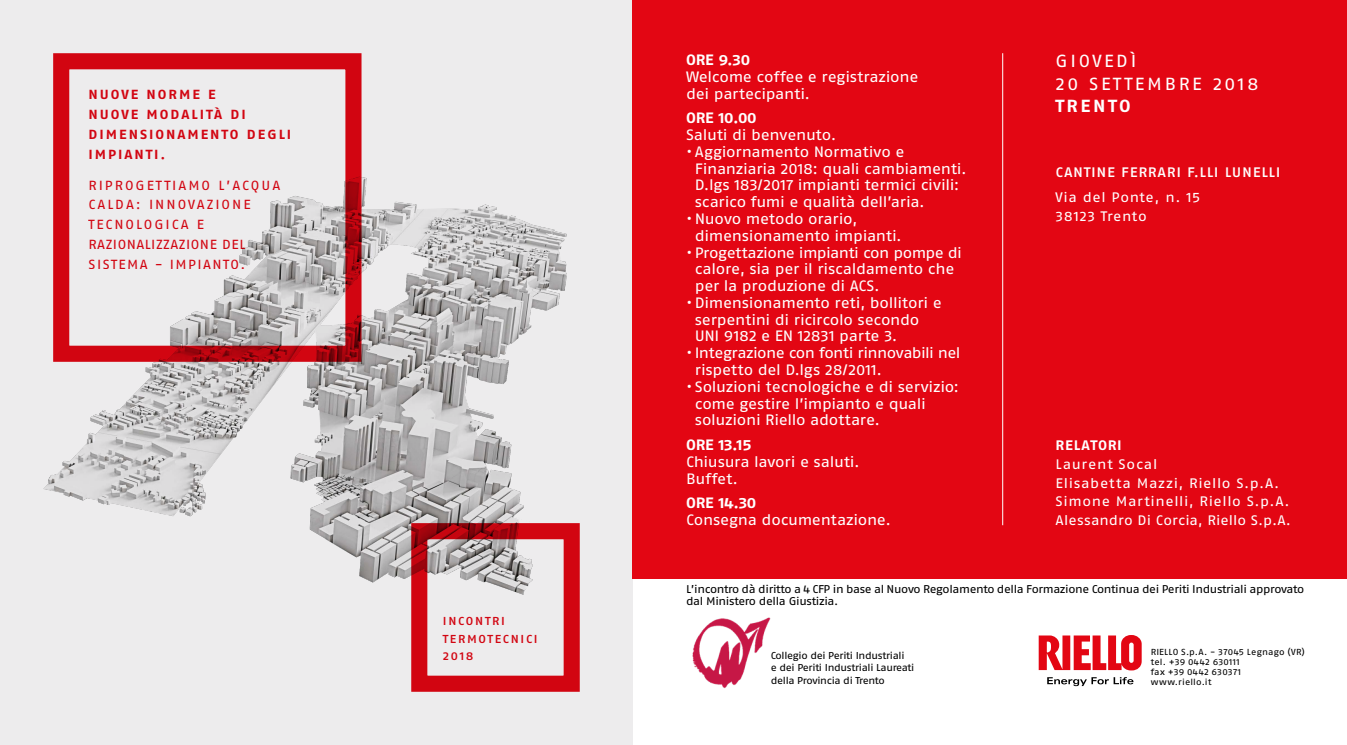
<style>
.page{position:relative;width:1347px;height:745px;background:#fff}
.page>*{position:absolute;margin:0;border:0;box-sizing:border-box;transform-origin:0 0}
.t1{font:17.5px/22.5px "Fago Ex Regular Lf";letter-spacing:.15em;color:#fff}
.t2{font:17.5px "Fago Ex Bold Lf";letter-spacing:.15em;color:#fff}
.t3{font:15px/16.8px "Fago Ex Regular Lf";letter-spacing:-.02em;color:#fff}
.t4{font:15px "Fago Ex Bold Lf";letter-spacing:-.015em;color:#fff}
.t5{font:13.75px/18.8px "Fago Ex Regular Lf";letter-spacing:.04em;color:#fff}
.t6{font:13.75px "Fago Ex Med Tf Caps";letter-spacing:.05em;color:#fff}
.t7{font:13.75px "Fago Ex Bold Lf";letter-spacing:.05em;color:#fff}
.t8{font:13.12px/19.8px "Fago Ex Regular Lf";letter-spacing:.14em;color:#e30613}
.t9{font:13.12px/19.8px "Fago Ex Bold Lf";letter-spacing:.15em;color:#e30613}
.t10{font:11.5px/17.6px "Fago Ex Med Lf";letter-spacing:.15em;color:#e30613}
.t11{font:11.25px/12.5px "Fago Ex Regular Lf";letter-spacing:-.03em;color:#000}
.t12{font:10px/12.5px "Fago Ex Regular Lf";letter-spacing:-.03em;color:#000}
.t13{font:8.75px/10px "Fago Ex Regular Lf";letter-spacing:.03em;color:#000}
</style>
<div class="page">
<img style="left:0;top:0;width:633px;height:744px">
<div style="left:633px;top:0;width:713px;height:578px;background:#e30613"></div>
<div style="left:411px;top:523px;width:169px;height:168px;border:16px solid #e30613"></div>
<div style="left:53px;top:53px;width:308px;height:308px;border:16px solid #e30613"></div>
<hr style="left:1002px;top:53px;width:1px;height:472px;background:#fff">
<img style="left:692px;top:617px;width:79px;height:71px">
<svg style="left:1047px;top:677px;width:86px;height:8px"></svg>
<svg style="left:1038px;top:635px;width:103px;height:35px"></svg>
<p class="t9" style="left:89px;top:84px;width:204px">NUOVE NORME E<br>NUOVE MODALITÀ DI<br>DIMENSIONAMENTO DEGLI<br>IMPIANTI.</p>
<p class="t8" style="left:89px;top:175px;width:193px">RIPROGETTIAMO L’ACQUA<br>CALDA: INNOVAZIONE<br>TECNOLOGICA E<br>RAZIONALIZZAZIONE DEL<br>SISTEMA - IMPIANTO.</p>
<p class="t10" style="left:443px;top:611px;width:96px">INCONTRI<br>TERMOTECNICI<br>2018</p>
<p class="t4" style="left:686px;top:51px;width:66px">ORE 9.30</p>
<p class="t3" style="left:686px;top:68px;width:234px">Welcome coffee e registrazione dei partecipanti.</p>
<p class="t4" style="left:686px;top:109px;width:72px">ORE 10.00</p>
<p class="t3" style="left:686px;top:126px;width:152px">Saluti di benvenuto.</p>
<p class="t3" style="left:695px;top:143px;width:273px;text-indent:-9px">• Aggiornamento Normativo e Finanziaria 2018: quali cambiamenti.<br>D.lgs 183/2017 impianti termici civili: scarico fumi e qualità dell’aria.</p>
<p class="t3" style="left:695px;top:210px;width:208px;text-indent:-9px">• Nuovo metodo orario, dimensionamento impianti.</p>
<p class="t3" style="left:695px;top:243px;width:269px;text-indent:-9px">• Progettazione impianti con pompe di calore, sia per il riscaldamento che per la produzione di ACS.</p>
<p class="t3" style="left:695px;top:294px;width:249px;text-indent:-9px">• Dimensionamento reti, bollitori e serpentini di ricircolo secondo<br>UNI 9182 e EN 12831 parte 3.</p>
<p class="t3" style="left:695px;top:344px;width:267px;text-indent:-9px">• Integrazione con fonti rinnovabili nel rispetto del D.lgs 28/2011.</p>
<p class="t3" style="left:695px;top:377px;width:266px;text-indent:-9px">• Soluzioni tecnologiche e di servizio: come gestire l’impianto e quali soluzioni Riello adottare.</p>
<p class="t4" style="left:686px;top:435px;width:67px">ORE 13.15</p>
<p class="t3" style="left:686px;top:452px;width:175px">Chiusura lavori e saluti.<br>Buffet.</p>
<p class="t4" style="left:686px;top:494px;width:72px">ORE 14.30</p>
<p class="t3" style="left:686px;top:511px;width:206px">Consegna documentazione.</p>
<p class="t1" style="left:1055px;top:49px;width:205px">GIOVEDÌ<br>20 SETTEMBRE 2018</p>
<p class="t2" style="left:1055px;top:96px;width:77px">TRENTO</p>
<p class="t6" style="left:1055px;top:163px;width:226px">CANTINE FERRARI F.LLI LUNELLI</p>
<p class="t5" style="left:1055px;top:188px;width:146px">Via del Ponte, n. 15<br>38123 Trento</p>
<p class="t7" style="left:1055px;top:437px;width:68px">RELATORI</p>
<p class="t5" style="left:1055px;top:454px;width:237px">Laurent Socal<br>Elisabetta Mazzi, Riello S.p.A.<br>Simone Martinelli, Riello S.p.A.<br>Alessandro Di Corcia, Riello S.p.A.</p>
<p class="t11" style="left:686px;top:581px;width:620px">L’incontro dà diritto a 4 CFP in base al Nuovo Regolamento della Formazione Continua dei Periti Industriali approvato dal Ministero della Giustizia.</p>
<p class="t12" style="left:771px;top:648px;width:145px">Collegio dei Periti Industriali<br>e dei Periti Industriali Laureati della Provincia di Trento</p>
<p class="t13" style="left:1150px;top:646px;width:156px">RIELLO S.p.A. - 37045 Legnago (VR) tel. +39 0442 630111<br>fax +39 0442 630371<br>www.riello.it</p>
</div>
